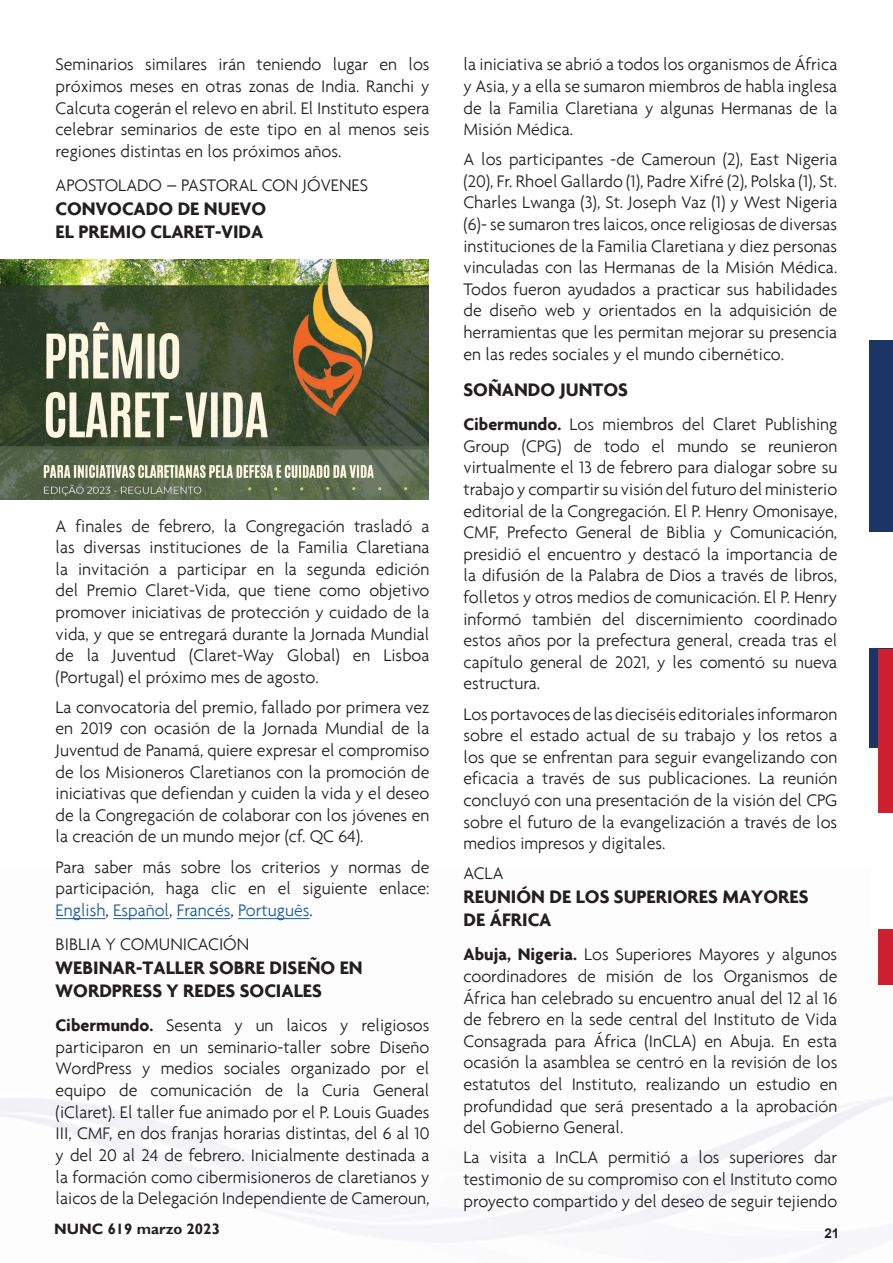
<style>
.page{position:relative;width:893px;height:1263px;background:#fff}
.page>*{position:absolute;margin:0;border:0;box-sizing:border-box;transform-origin:0 0}
.Pamagat{font:700 19.5px/23.4px "Agenda";color:#231f20}
.Katawan{font:300 18px/21.6px "Agenda";color:#231f20;text-align:justify}
.Pangkat{font:300 18px "Agenda";color:#231f20}
.t1{font:700 15px "Gill Sans";color:#231f20}
.t2{font:700 13.5px "Arial";color:#231f20}
.s1{color:#175d9e}
.s2{font-weight:700}
</style>
<div class="page">
<hr style="left:56px;top:918px;width:50px;height:1px;background:#175d9e">
<hr style="left:113px;top:918px;width:56px;height:1px;background:#175d9e">
<hr style="left:177px;top:918px;width:53px;height:1px;background:#175d9e">
<hr style="left:238px;top:918px;width:71px;height:1px;background:#175d9e">
<img style="left:0;top:259px;width:428px;height:241px">
<div style="left:870px;top:340px;width:23px;height:408px;background:#1d3566"></div>
<div style="left:878px;top:650px;width:15px;height:335px;background:#cf2031"></div>
<div style="left:866px;top:533px;width:27px;height:115px;background:#fff"></div>
<div style="left:871px;top:814px;width:22px;height:115px;background:#fff"></div>
<p class="Katawan" style="left:56px;top:53px;width:375px">Seminarios similares irán teniendo lugar en los próximos meses en otras zonas de India. Ranchi y Calcuta cogerán el relevo en abril. El Instituto espera celebrar seminarios de este tipo en al menos seis regiones distintas en los próximos años.</p>
<p class="Pangkat" style="left:56px;top:175px;width:314px">APOSTOLADO – PASTORAL CON JÓVENES</p>
<p class="Pamagat" style="left:56px;top:196px;width:212px">CONVOCADO DE NUEVO<br>EL PREMIO CLARET-VIDA</p>
<p class="Katawan" style="left:56px;top:515px;width:375px">A finales de febrero, la Congregación trasladó a las diversas instituciones de la Familia Claretiana la invitación a participar en la segunda edición del Premio Claret-Vida, que tiene como objetivo promover iniciativas de protección y cuidado de la vida, y que se entregará durante la Jornada Mundial de la Juventud (Claret-Way Global) en Lisboa (Portugal) el próximo mes de agosto.</p>
<p class="Katawan" style="left:56px;top:696px;width:375px">La convocatoria del premio, fallado por primera vez en 2019 con ocasión de la Jornada Mundial de la Juventud de Panamá, quiere expresar el compromiso de los Misioneros Claretianos con la promoción de iniciativas que defiendan y cuiden la vida y el deseo de la Congregación de colaborar con los jóvenes en la creación de un mundo mejor (cf. QC 64).</p>
<p class="Katawan" style="left:56px;top:856px;width:375px">Para saber más sobre los criterios y normas de participación, haga clic en el siguiente enlace:<br><span class="s1">English</span>, <span class="s1">Español</span>, <span class="s1">Francés</span>, <span class="s1">Português</span>.</p>
<p class="Pangkat" style="left:56px;top:934px;width:195px">BIBLIA Y COMUNICACIÓN</p>
<p class="Pamagat" style="left:56px;top:955px;width:309px">WEBINAR-TALLER SOBRE DISEÑO EN<br>WORDPRESS Y REDES SOCIALES</p>
<p class="Katawan" style="left:56px;top:1014px;width:375px"><span class="s2">Cibermundo.</span> Sesenta y un laicos y religiosos participaron en un seminario-taller sobre Diseño WordPress y medios sociales organizado por el equipo de comunicación de la Curia General (iClaret). El taller fue animado por el P. Louis Guades III, CMF, en dos franjas horarias distintas, del 6 al 10 y del 20 al 24 de febrero. Inicialmente destinada a la formación como cibermisioneros de claretianos y laicos de la Delegación Independiente de Cameroun,</p>
<p class="Katawan" style="left:463px;top:53px;width:375px">la iniciativa se abrió a todos los organismos de África y Asia, y a ella se sumaron miembros de habla inglesa de la Familia Claretiana y algunas Hermanas de la Misión Médica.</p>
<p class="Katawan" style="left:463px;top:148px;width:375px">A los participantes -de Cameroun (2), East Nigeria (20), Fr. Rhoel Gallardo (1), Padre Xifré (2), Polska (1), St.<br>Charles Lwanga (3), St. Joseph Vaz (1) y West Nigeria (6)- se sumaron tres laicos, once religiosas de diversas instituciones de la Familia Claretiana y diez personas vinculadas con las Hermanas de la Misión Médica.<br>Todos fueron ayudados a practicar sus habilidades de diseño web y orientados en la adquisición de herramientas que les permitan mejorar su presencia en las redes sociales y el mundo cibernético.</p>
<p class="Pamagat" style="left:463px;top:377px;width:166px">SOÑANDO JUNTOS</p>
<p class="Katawan" style="left:463px;top:413px;width:375px"><span class="s2">Cibermundo.</span> Los miembros del Claret Publishing Group (CPG) de todo el mundo se reunieron virtualmente el 13 de febrero para dialogar sobre su trabajo y compartir su visión del futuro del ministerio editorial de la Congregación. El P. Henry Omonisaye, CMF, Prefecto General de Biblia y Comunicación, presidió el encuentro y destacó la importancia de la difusión de la Palabra de Dios a través de libros, folletos y otros medios de comunicación. El P. Henry informó también del discernimiento coordinado estos años por la prefectura general, creada tras el capítulo general de 2021, y les comentó su nueva estructura.</p>
<p class="Katawan" style="left:463px;top:703px;width:375px">Los portavoces de las dieciséis editoriales informaron sobre el estado actual de su trabajo y los retos a los que se enfrentan para seguir evangelizando con eficacia a través de sus publicaciones. La reunión concluyó con una presentación de la visión del CPG sobre el futuro de la evangelización a través de los medios impresos y digitales.</p>
<p class="Pangkat" style="left:463px;top:863px;width:42px">ACLA</p>
<p class="Pamagat" style="left:463px;top:884px;width:347px">REUNIÓN DE LOS SUPERIORES MAYORES<br>DE ÁFRICA</p>
<p class="Katawan" style="left:463px;top:943px;width:375px"><span class="s2">Abuja, Nigeria.</span> Los Superiores Mayores y algunos coordinadores de misión de los Organismos de África han celebrado su encuentro anual del 12 al 16 de febrero en la sede central del Instituto de Vida Consagrada para África (InCLA) en Abuja. En esta ocasión la asamblea se centró en la revisión de los estatutos del Instituto, realizando un estudio en profundidad que será presentado a la aprobación del Gobierno General.</p>
<p class="Katawan" style="left:463px;top:1146px;width:375px">La visita a InCLA permitió a los superiores dar testimonio de su compromiso con el Instituto como proyecto compartido y del deseo de seguir tejiendo</p>
<p class="t1" style="left:54px;top:1220px;width:167px">NUNC 619 marzo 2023</p>
<p class="t2" style="left:824px;top:1224px;width:17px">21</p>
</div>
